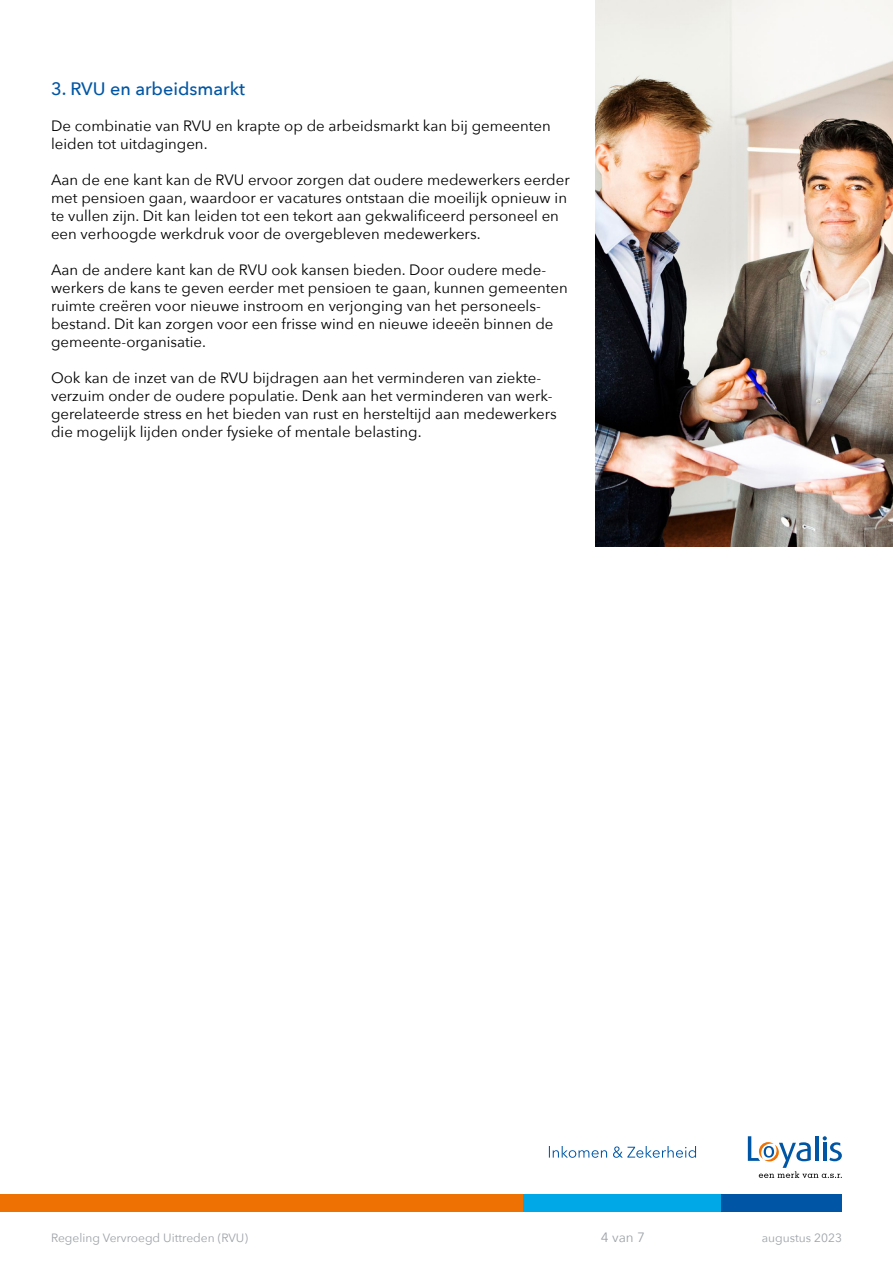
<style>
.page{position:relative;width:893px;height:1263px;background:#fff}
.page>*{position:absolute;margin:0;border:0;box-sizing:border-box;transform-origin:0 0}
.Kopje_over_2_kolommen{font:500 18px "Avenir Next";color:#0056a4}
.Body_over_2_kolommen{font:15px/18px "Avenir Next";color:#000}
.t1{font:13.5px "Avenir Next";color:#9da3a7}
.t2{font:12px "Avenir Next";color:#9da3a7}
</style>
<div class="page">
<div style="left:0;top:1195px;width:523px;height:17px;background:#ee7203"></div>
<div style="left:523px;top:1195px;width:199px;height:17px;background:#00a8e7"></div>
<div style="left:722px;top:1195px;width:120px;height:17px;background:#0056a4"></div>
<svg style="left:748px;top:1136px;width:94px;height:42px"></svg>
<svg style="left:549px;top:1146px;width:147px;height:12px"></svg>
<img style="left:595px;top:0;width:298px;height:546px">
<p class="Kopje_over_2_kolommen" style="left:51px;top:73px;width:196px">3. RVU en arbeidsmarkt</p>
<p class="Body_over_2_kolommen" style="left:51px;top:116px;width:501px">De combinatie van RVU en krapte op de arbeidsmarkt kan bij gemeenten leiden tot uitdagingen.</p>
<p class="Body_over_2_kolommen" style="left:51px;top:170px;width:520px">Aan de ene kant kan de RVU ervoor zorgen dat oudere medewerkers eerder met pensioen gaan, waardoor er vacatures ontstaan die moeilijk opnieuw in te vullen zijn. Dit kan leiden tot een tekort aan gekwalificeerd personeel en een verhoogde werkdruk voor de overgebleven medewerkers.</p>
<p class="Body_over_2_kolommen" style="left:51px;top:260px;width:518px">Aan de andere kant kan de RVU ook kansen bieden. Door oudere mede&shy;werkers de kans te geven eerder met pensioen te gaan, kunnen gemeenten ruimte creëren voor nieuwe instroom en verjonging van het personeels&shy;bestand. Dit kan zorgen voor een frisse wind en nieuwe ideeën binnen de gemeente-organisatie.</p>
<p class="Body_over_2_kolommen" style="left:51px;top:368px;width:507px">Ook kan de inzet van de RVU bijdragen aan het verminderen van ziekte&shy;verzuim onder de oudere populatie. Denk aan het verminderen van werk&shy;gerelateerde stress en het bieden van rust en hersteltijd aan medewerkers die mogelijk lijden onder fysieke of mentale belasting.</p>
<p class="t2" style="left:51px;top:1227px;width:198px">Regeling Vervroegd Uittreden (RVU)</p>
<p class="t1" style="left:601px;top:1225px;width:46px">4 van 7</p>
<p class="t2" style="left:762px;top:1227px;width:82px">augustus 2023</p>
</div>
